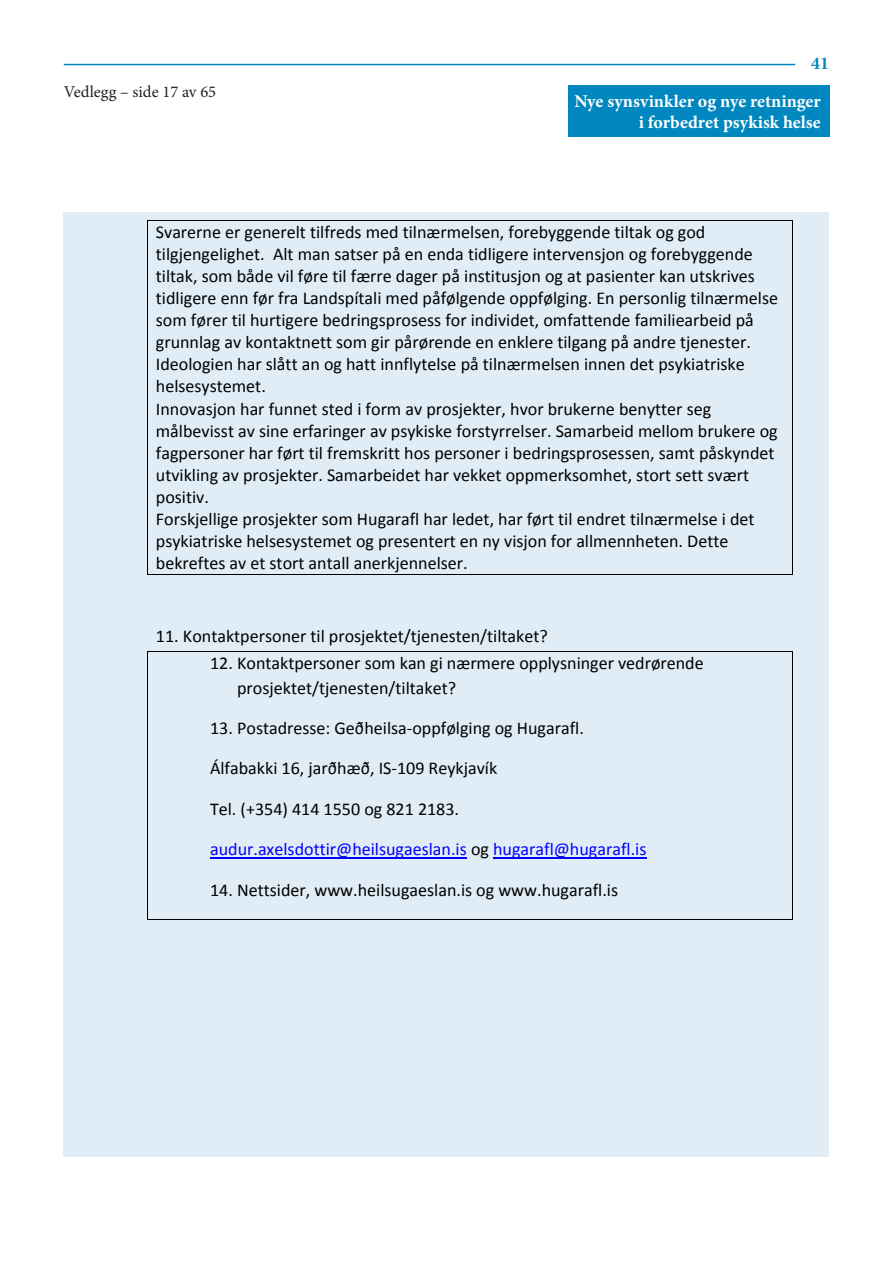
<style>
.page{position:relative;width:893px;height:1263px;background:#fff}
.page>*{position:absolute;margin:0;border:0;box-sizing:border-box;transform-origin:0 0}
.t1{font:18px/22px "Calibri";color:#000}
.t2{font:18px "Calibri";color:#00f}
.t3{font:700 18px/21.6px "Minion Pro";color:#fff;text-align:right}
.t4{font:700 18px "Minion Pro";color:#0087bf}
.t5{font:16.5px "Minion Pro";color:#231f20}
.s1{color:#000}
</style>
<div class="page">
<hr style="left:64px;top:64px;width:731px;height:1px;background:#0087bf">
<div style="left:568px;top:85px;width:261px;height:52px;background:#0087bf"></div>
<div style="left:64px;top:213px;width:765px;height:944px;background:#e1edf6"></div>
<hr style="left:148px;top:220px;width:644px;height:1px;background:#000">
<hr style="left:148px;top:221px;width:1px;height:353px;background:#000">
<hr style="left:148px;top:574px;width:644px;height:1px;background:#000">
<hr style="left:792px;top:221px;width:1px;height:353px;background:#000">
<hr style="left:210px;top:857px;width:257px;height:1px;background:#00f">
<hr style="left:493px;top:857px;width:154px;height:1px;background:#00f">
<hr style="left:148px;top:651px;width:644px;height:1px;background:#000">
<hr style="left:148px;top:651px;width:1px;height:268px;background:#000">
<hr style="left:148px;top:919px;width:644px;height:1px;background:#000">
<hr style="left:792px;top:651px;width:1px;height:268px;background:#000">
<p class="t5" style="left:64px;top:81px;width:154px">Vedlegg – side 17 av 65</p>
<p class="t4" style="left:811px;top:50px;width:19px">41</p>
<p class="t3" style="left:574px;top:90px;width:248px">Nye synsvinkler og nye retninger i forbedret psykisk helse</p>
<p class="t1" style="left:156px;top:221px;width:624px">Svarerne er generelt tilfreds med tilnærmelsen, forebyggende tiltak og god tilgjengelighet. Alt man satser på en enda tidligere intervensjon og forebyggende tiltak, som både vil føre til færre dager på institusjon og at pasienter kan utskrives tidligere enn før fra Landspítali med påfølgende oppfølging. En personlig tilnærmelse som fører til hurtigere bedringsprosess for individet, omfattende familiearbeid på grunnlag av kontaktnett som gir pårørende en enklere tilgang på andre tjenester.<br>Ideologien har slått an og hatt innflytelse på tilnærmelsen innen det psykiatriske helsesystemet.<br>Innovasjon har funnet sted i form av prosjekter, hvor brukerne benytter seg målbevisst av sine erfaringer av psykiske forstyrrelser. Samarbeid mellom brukere og fagpersoner har ført til fremskritt hos personer i bedringsprosessen, samt påskyndet utvikling av prosjekter. Samarbeidet har vekket oppmerksomhet, stort sett svært positiv.<br>Forskjellige prosjekter som Hugarafl har ledet, har ført til endret tilnærmelse i det psykiatriske helsesystemet og presentert en ny visjon for allmennheten. Dette bekreftes av et stort antall anerkjennelser.</p>
<p class="t1" style="left:156px;top:625px;width:393px">11. Kontaktpersoner til prosjektet/tjenesten/tiltaket?</p>
<p class="t1" style="left:237px;top:650px;width:468px;line-height:24.9px;text-indent:-27px">12. Kontaktpersoner som kan gi nærmere opplysninger vedrørende prosjektet/tjenesten/tiltaket?</p>
<p class="t1" style="left:210px;top:717px;width:375px">13. Postadresse: Geðheilsa--‐oppfølging og Hugarafl.</p>
<p class="t1" style="left:210px;top:757px;width:289px">Álfabakki 16, jarðhæð, IS--‐109 Reykjavík</p>
<p class="t1" style="left:210px;top:798px;width:251px">Tel. (+354) 414 1550 og 821 2183.</p>
<p class="t2" style="left:210px;top:838px;width:438px">audur.axelsdottir@heilsugaeslan.is <span class="s1">og</span> hugarafl@hugarafl.is</p>
<p class="t1" style="left:210px;top:879px;width:410px">14. Nettsider, www.heilsugaeslan.is og www.hugarafl.is</p>
</div>
